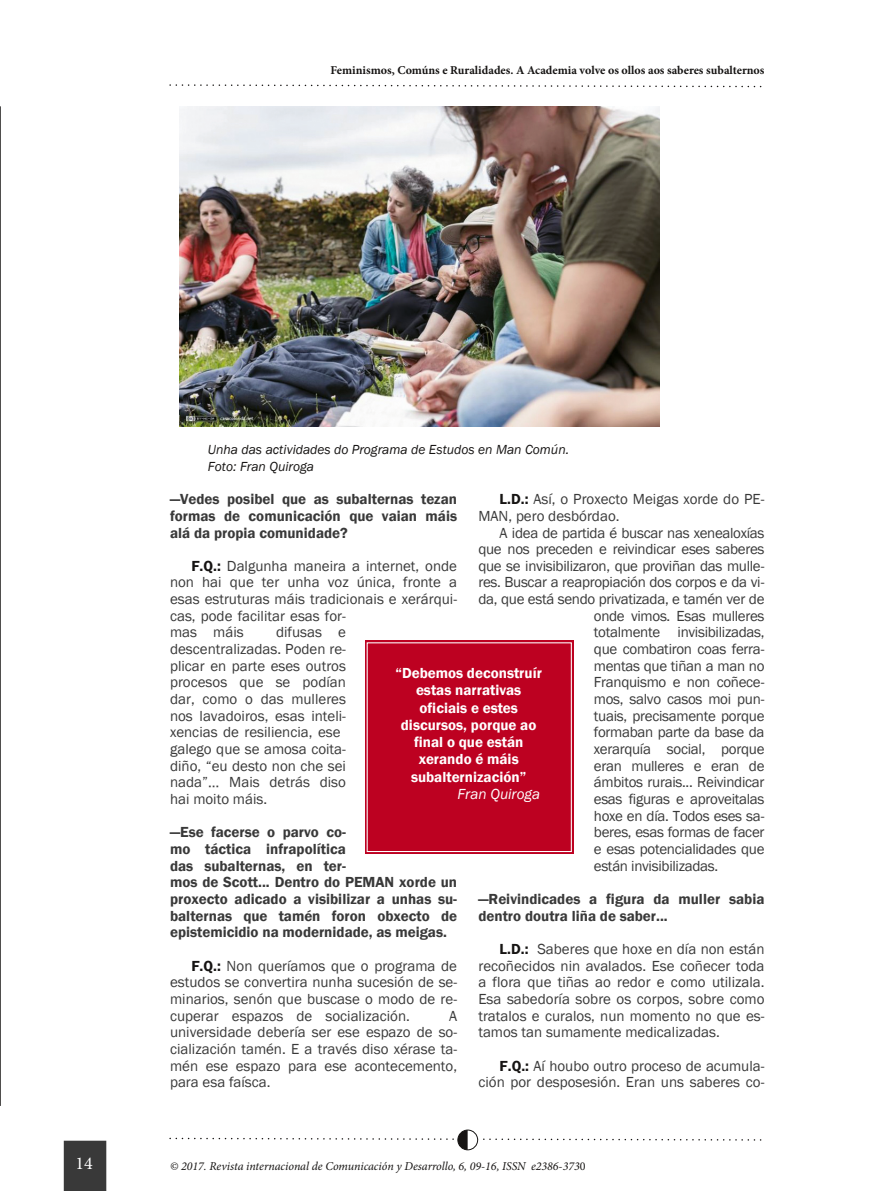
<style>
.page{position:relative;width:893px;height:1191px;background:#fff}
.page>*{position:absolute;margin:0;border:0;box-sizing:border-box;transform-origin:0 0}
.t1{font:18px "Minion Pro";color:#fff}
.t2{font:15px/16.6px "Franklin Gothic";letter-spacing:-.005em;color:#393939}
.t3{font:600 15px/16.6px "Franklin Gothic";color:#393939}
.t4{font:600 15px/17.2px "Franklin Gothic";color:#fff;text-align:center}
.t5{font:italic 15px "Franklin Gothic";color:#fff}
.t6{font:italic 13.5px/16.6px "Franklin Gothic";color:#161413}
.t7{font:italic 12px "Minion Pro";color:#161413}
.t8{font:700 12px "Minion Pro";color:#161413}
.s1{font-weight:600;color:#161413}
.s2{font-style:normal}
</style>
<div class="page">
<svg style="left:169px;top:84px;width:593px;height:4px"></svg>
<div style="left:64px;top:1140px;width:42px;height:51px;background:#393939"></div>
<div style="left:457px;top:1128px;width:22px;height:23px;border:2px solid #fff;border-radius:50%"></div>
<div style="left:457px;top:1129px;width:21px;height:21px;border:1px solid #161413;border-radius:50%"></div>
<svg style="left:169px;top:1130px;width:593px;height:19px"></svg>
<hr style="left:0;top:106px;width:1px;height:1000px;background:#161413">
<div style="left:365px;top:640px;width:208px;height:213px;background:#bd0121"></div>
<div style="left:367px;top:642px;width:205px;height:210px;border:1px solid #fff"></div>
<img style="left:179px;top:106px;width:480px;height:320px">
<p class="t8" style="left:331px;top:65px;width:435px">Feminismos, Comúns e Ruralidades. A Academia volve os ollos aos saberes subalternos</p>
<p class="t6" style="left:208px;top:441px;width:363px">Unha das actividades do Programa de Estudos en Man Común.<br>Foto: Fran Quiroga</p>
<p class="t2" style="left:478px;top:490px;width:288px;text-indent:21px"><span class="s1">L.D.:</span> Así, o Proxecto Meigas xorde do PE-<br>MAN, pero desbórdao.</p>
<p class="t2" style="left:500px;top:524px;width:266px">A idea de partida é buscar nas xenealoxías</p>
<p class="t2" style="left:478px;top:540px;width:288px">que nos preceden e reivindicar eses saberes</p>
<p class="t2" style="left:478px;top:557px;width:288px">que se invisibilizaron, que proviñan das mulle-</p>
<p class="t2" style="left:478px;top:574px;width:288px">res. Buscar a reapropiación dos corpos e da vi-</p>
<p class="t2" style="left:478px;top:590px;width:288px">da, que está sendo privatizada, e tamén ver de</p>
<p class="t2" style="left:594px;top:607px;width:172px">onde vimos. Esas mulleres</p>
<p class="t2" style="left:594px;top:624px;width:172px">totalmente invisibilizadas,</p>
<p class="t2" style="left:594px;top:640px;width:172px">que combatiron coas ferra-</p>
<p class="t2" style="left:594px;top:657px;width:172px">mentas que tiñan a man no</p>
<p class="t2" style="left:594px;top:674px;width:172px">Franquismo e non coñece-</p>
<p class="t2" style="left:594px;top:690px;width:172px">mos, salvo casos moi pun-</p>
<p class="t2" style="left:594px;top:707px;width:172px">tuais, precisamente porque</p>
<p class="t2" style="left:594px;top:724px;width:172px">formaban parte da base da</p>
<p class="t2" style="left:594px;top:740px;width:172px">xerarquía social, porque</p>
<p class="t2" style="left:594px;top:757px;width:172px">eran mulleres e eran de</p>
<p class="t2" style="left:594px;top:773px;width:172px">ámbitos rurais... Reivindicar</p>
<p class="t2" style="left:594px;top:790px;width:172px">esas figuras e aproveitalas</p>
<p class="t2" style="left:594px;top:807px;width:172px">hoxe en día. Todos eses sa-</p>
<p class="t2" style="left:594px;top:823px;width:172px">beres, esas formas de facer</p>
<p class="t2" style="left:594px;top:840px;width:172px">e esas potencialidades que</p>
<p class="t2" style="left:594px;top:857px;width:126px">están invisibilizadas.</p>
<p class="t3" style="left:478px;top:890px;width:288px">—Reivindicades a figura da muller sabia dentro doutra liña de saber...</p>
<p class="t2" style="left:478px;top:940px;width:288px;text-align:justify;text-indent:21px"><span class="s1">L.D.:</span> Saberes que hoxe en día non están recoñecidos nin avalados. Ese coñecer toda a flora que tiñas ao redor e como utilizala.<br>Esa sabedoría sobre os corpos, sobre como tratalos e curalos, nun momento no que es&shy;tamos tan sumamente medicalizadas.</p>
<p class="t2" style="left:478px;top:1057px;width:288px;text-align:right"><span class="s1">F.Q.:</span> Aí houbo outro proceso de acumula&shy;ción por desposesión. Eran uns saberes co-</p>
<p class="t3" style="left:170px;top:490px;width:289px;text-align:justify">—Vedes posibel que as subalternas tezan formas de comunicación que vaian máis alá da propia comunidade?</p>
<p class="t2" style="left:170px;top:557px;width:289px;text-indent:21px"><span class="s1">F.Q.:</span> Dalgunha maneira a internet, onde non hai que ter unha voz única, fronte a esas estruturas máis tradicionais e xerárqui&shy;cas, pode facilitar esas for-<br>mas máis</p>
<p class="t2" style="left:170px;top:624px;width:177px;text-indent:106px">difusas e descentralizadas. Poden re&shy;plicar en parte eses outros procesos que se podían dar, como o das mulleres nos lavadoiros, esas inteli&shy;xencias de resiliencia, ese galego que se amosa coita&shy;diño, “eu desto non che sei nada”… Mais detrás diso hai moito máis.</p>
<p class="t3" style="left:170px;top:823px;width:289px">—Ese facerse o parvo co-<br>mo táctica infrapolítica<br>das subalternas, en ter-<br>mos de Scott... Dentro do PEMAN xorde un proxecto adicado a visibilizar a unhas su&shy;balternas que tamén foron obxecto de epistemicidio na modernidade, as meigas.</p>
<p class="t2" style="left:170px;top:957px;width:289px;text-align:justify;text-indent:21px"><span class="s1">F.Q.:</span> Non queríamos que o programa de estudos se convertira nunha sucesión de se&shy;minarios, senón que buscase o modo de re&shy;cuperar espazos de socialización.</p>
<p class="t4" style="left:395px;top:664px;width:148px">“Debemos deconstruír estas narrativas oficiais e estes discursos, porque ao final o que están xerando é máis subalternización”</p>
<p class="t5" style="left:458px;top:785px;width:84px">Fran Quiroga</p>
<p class="t2" style="left:170px;top:1007px;width:289px;text-align:justify;text-indent:279px">A universidade debería ser ese espazo de so&shy;cialización tamén. E a través diso xérase ta&shy;mén ese espazo para ese acontecemento, para esa faísca.</p>
<p class="t1" style="left:75px;top:1155px;width:19px">14</p>
<p class="t7" style="left:170px;top:1161px;width:417px">© 2017. Revista internacional de Comunicación y Desarrollo, 6, 09-16, ISSN e2386-373<span class="s2">0</span></p>
</div>
